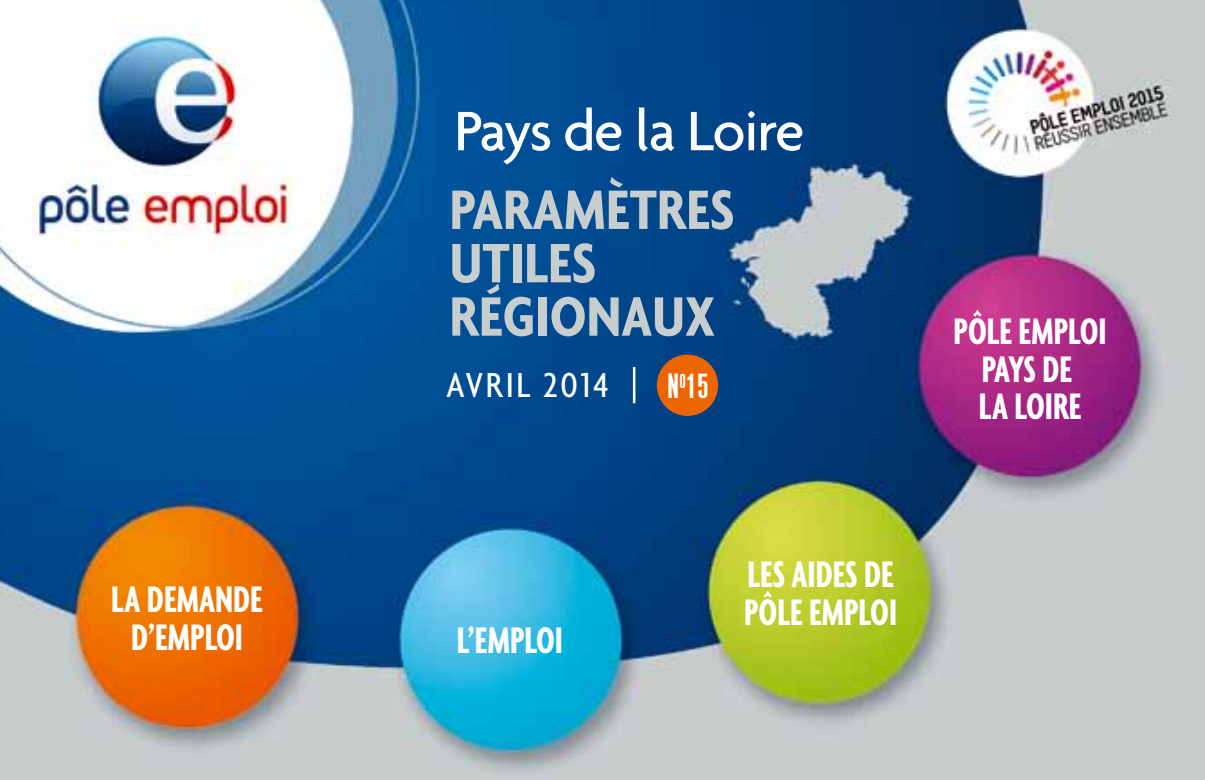
<style>
.page{position:relative;width:1205px;height:780px;background:#fff}
.page>*{position:absolute;margin:0;border:0;box-sizing:border-box;transform-origin:0 0}
.t1{font:700 condensed 60px/53.2px "Agenda";color:#c8cdcd}
.t2{font:500 60px "Agenda";letter-spacing:-.025em;color:#fff}
.t3{font:700 extra-condensed 40px/37.5px "Agenda";color:#fff;text-align:center}
.t4{font:500 condensed 37.5px "Agenda";letter-spacing:.07em;color:#fff}
.t5{font:700 condensed 29.5px "OPTI Venus";color:#fff}
</style>
<div class="page">
<img style="left:0;top:0;width:1205px;height:780px">
<div style="left:657px;top:354px;width:61px;height:62px;background:#ec6500;border-radius:50%"></div>
<hr style="left:633px;top:367px;width:2px;height:36px;background:#fff">
<p class="t3" style="left:111px;top:580px;width:153px">LA DEMANDE<br>D’EMPLOI</p>
<h1 class="t2" style="left:454px;top:94px;width:352px">Pays de la Loire</h1>
<h1 class="t1" style="left:449px;top:182px;width:286px">PARAMÈTRES<br>UTILES<br>RÉGIONAUX</h1>
<p class="t4" style="left:446px;top:363px;width:164px">AVRIL 2014</p>
<p class="t5" style="left:668px;top:361px;width:43px">N<sup>0</sup>15</p>
<p class="t3" style="left:457px;top:620px;width:108px">L’EMPLOI</p>
<p class="t3" style="left:744px;top:555px;width:155px;text-align:left">LES AIDES DE<br>PÔLE EMPLOI</p>
<p class="t3" style="left:953px;top:312px;width:155px">PÔLE EMPLOI<br>PAYS DE<br>LA LOIRE</p>
</div>
